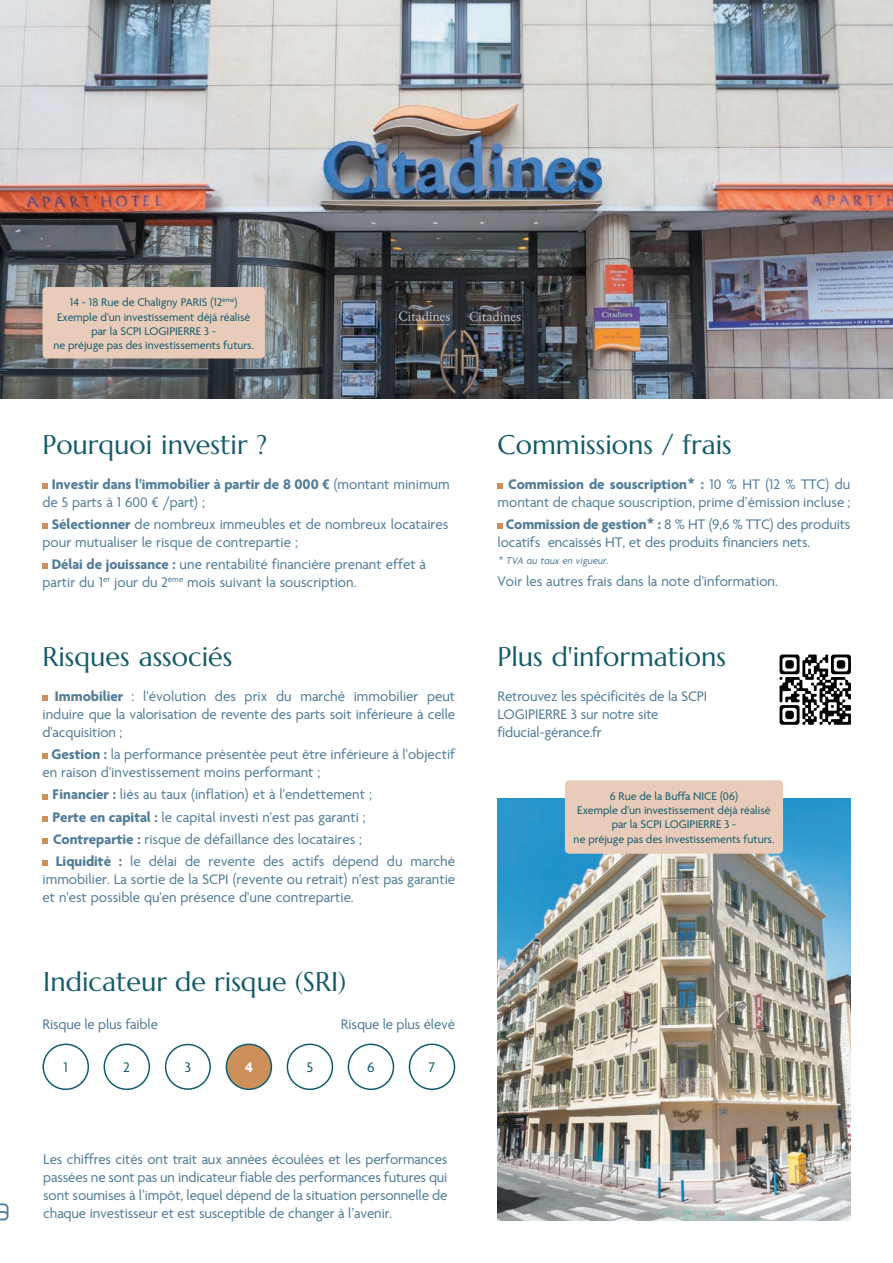
<style>
.page{position:relative;width:893px;height:1263px;background:#fff}
.page>*{position:absolute;margin:0;border:0;box-sizing:border-box;transform-origin:0 0}
.t1{font:27px "Marcellus";color:#145c6a}
.t2{font:15px/18px "Agenda One";color:#517d98}
.t3{font:700 15px/18px "Agenda One";color:#517d98}
.t4{font:15px "Agenda One";color:#145c6a}
.t5{font:700 15px "Agenda One";color:#fff}
.t6{font:12px/14.4px "Agenda One";color:#145c6a;text-align:center}
.t7{font:italic 10.5px "Agenda One";color:#517d98}
.s1{font-weight:400}
.s2{font-weight:700}
</style>
<div class="page">
<svg style="left:497px;top:483px;width:6px;height:6px"></svg>
<svg style="left:497px;top:523px;width:6px;height:6px"></svg>
<svg style="left:43px;top:483px;width:5px;height:6px"></svg>
<svg style="left:43px;top:523px;width:5px;height:6px"></svg>
<svg style="left:43px;top:563px;width:5px;height:6px"></svg>
<svg style="left:43px;top:695px;width:5px;height:6px"></svg>
<svg style="left:43px;top:753px;width:5px;height:6px"></svg>
<svg style="left:43px;top:794px;width:5px;height:5px"></svg>
<svg style="left:43px;top:816px;width:5px;height:6px"></svg>
<svg style="left:43px;top:838px;width:5px;height:6px"></svg>
<svg style="left:43px;top:860px;width:5px;height:6px"></svg>
<img style="left:0;top:0;width:893px;height:398px">
<div style="left:43px;top:287px;width:222px;height:71px;background:#e9cbb9;border-radius:4px"></div>
<img style="left:497px;top:798px;width:353px;height:422px">
<div style="left:565px;top:780px;width:218px;height:74px;background:#e9cbb9;border-radius:4px"></div>
<svg style="left:0;top:1203px;width:9px;height:17px"></svg>
<div style="left:43px;top:1043px;width:46px;height:47px;border:2px solid #145c6a;border-radius:50%"></div>
<div style="left:409px;top:1043px;width:46px;height:47px;border:2px solid #145c6a;border-radius:50%"></div>
<div style="left:348px;top:1043px;width:46px;height:47px;border:2px solid #145c6a;border-radius:50%"></div>
<div style="left:287px;top:1043px;width:46px;height:47px;border:2px solid #145c6a;border-radius:50%"></div>
<div style="left:226px;top:1044px;width:45px;height:45px;background:#ce905a;border-radius:50%"></div>
<div style="left:226px;top:1043px;width:46px;height:47px;border:2px solid #145c6a;border-radius:50%"></div>
<div style="left:165px;top:1044px;width:46px;height:46px;border:2px solid #145c6a;border-radius:50%"></div>
<div style="left:104px;top:1043px;width:46px;height:47px;border:2px solid #145c6a;border-radius:50%"></div>
<img style="left:779px;top:654px;width:71px;height:71px">
<p class="t6" style="left:70px;top:295px;width:170px">14 - 18 Rue de Chaligny PARIS (12<sup>ème</sup>)</p>
<p class="t6" style="left:53px;top:310px;width:202px">Exemple d'un investissement déjà réalisé par la SCPI LOGIPIERRE 3 -<br>ne préjuge pas des investissements futurs.</p>
<p class="t1" style="left:43px;top:427px;width:226px">Pourquoi investir ?</p>
<p class="t3" style="left:43px;top:475px;width:409px;text-indent:9px">Investir dans l'immobilier à partir de 8 000 € <span class="s1">(montant minimum de 5 parts à 1 600 € /part) ;</span></p>
<p class="t2" style="left:43px;top:515px;width:407px;text-indent:9px"><span class="s2">Sélectionner</span> de nombreux immeubles et de nombreux locataires pour mutualiser le risque de contrepartie ;</p>
<p class="t2" style="left:43px;top:556px;width:385px;text-indent:9px"><span class="s2">Délai de jouissance :</span> une rentabilité financière prenant effet à partir du 1<sup>er</sup> jour du 2<sup>ème</sup> mois suivant la souscription.</p>
<p class="t1" style="left:43px;top:640px;width:191px">Risques associés</p>
<p class="t2" style="left:43px;top:687px;width:414px;text-align:justify;text-indent:12px"><span class="s2">Immobilier</span> : l'évolution des prix du marché immobilier peut induire que la valorisation de revente des parts soit inférieure à celle d'acquisition ;</p>
<p class="t2" style="left:43px;top:746px;width:414px;text-indent:9px"><span class="s2">Gestion :</span> la performance présentée peut être inférieure à l'objectif en raison d'investissement moins performant ;</p>
<p class="t2" style="left:52px;top:786px;width:321px"><span class="s2">Financier :</span> liés au taux (inflation) et à l'endettement ;</p>
<p class="t2" style="left:52px;top:808px;width:315px"><span class="s2">Perte en capital :</span> le capital investi n'est pas garanti ;</p>
<p class="t2" style="left:53px;top:830px;width:311px"><span class="s2">Contrepartie :</span> risque de défaillance des locataires ;</p>
<p class="t2" style="left:43px;top:853px;width:414px;text-align:justify;text-indent:13px"><span class="s2">Liquidité :</span> le délai de revente des actifs dépend du marché immobilier. La sortie de la SCPI (revente ou retrait) n'est pas garantie et n'est possible qu'en présence d'une contrepartie.</p>
<p class="t1" style="left:43px;top:964px;width:305px">Indicateur de risque (SRI)</p>
<p class="t2" style="left:43px;top:1015px;width:117px">Risque le plus faible</p>
<p class="t2" style="left:341px;top:1015px;width:116px">Risque le plus élevé</p>
<p class="t4" style="left:63px;top:1059px;width:6px">1</p>
<p class="t4" style="left:124px;top:1059px;width:8px">2</p>
<p class="t4" style="left:185px;top:1059px;width:8px">3</p>
<p class="t5" style="left:245px;top:1059px;width:9px">4</p>
<p class="t4" style="left:307px;top:1059px;width:8px">5</p>
<p class="t4" style="left:367px;top:1059px;width:9px">6</p>
<p class="t4" style="left:429px;top:1059px;width:8px">7</p>
<p class="t2" style="left:43px;top:1150px;width:406px;text-align:justify">Les chiffres cités ont trait aux années écoulées et les performances passées ne sont pas un indicateur fiable des performances futures qui sont soumises à l’impôt, lequel dépend de la situation personnelle de chaque investisseur et est susceptible de changer à l’avenir.</p>
<p class="t1" style="left:497px;top:427px;width:236px">Commissions / frais</p>
<p class="t2" style="left:497px;top:475px;width:354px;text-align:right"><span class="s2">Commission de souscription* :</span> 10 % HT (12 % TTC) du montant de chaque souscription, prime d’émission incluse ;</p>
<p class="t2" style="left:497px;top:515px;width:354px;text-indent:8px"><span class="s2">Commission de gestion* :</span> 8 % HT (9,6 % TTC) des produits locatifs encaissés HT, et des produits financiers nets.</p>
<p class="t7" style="left:497px;top:555px;width:112px">* TVA au taux en vigueur.</p>
<p class="t2" style="left:497px;top:572px;width:282px">Voir les autres frais dans la note d'information.</p>
<p class="t1" style="left:497px;top:640px;width:230px">Plus d'informations</p>
<p class="t2" style="left:497px;top:687px;width:211px">Retrouvez les spécificités de la SCPI<br>LOGIPIERRE 3 sur notre site fiducial-gérance.fr</p>
<p class="t6" style="left:610px;top:789px;width:130px">6 Rue de la Buffa NICE (06)</p>
<p class="t6" style="left:574px;top:803px;width:202px">Exemple d'un investissement déjà réalisé par la SCPI LOGIPIERRE 3 -<br>ne préjuge pas des investissements futurs.</p>
</div>
